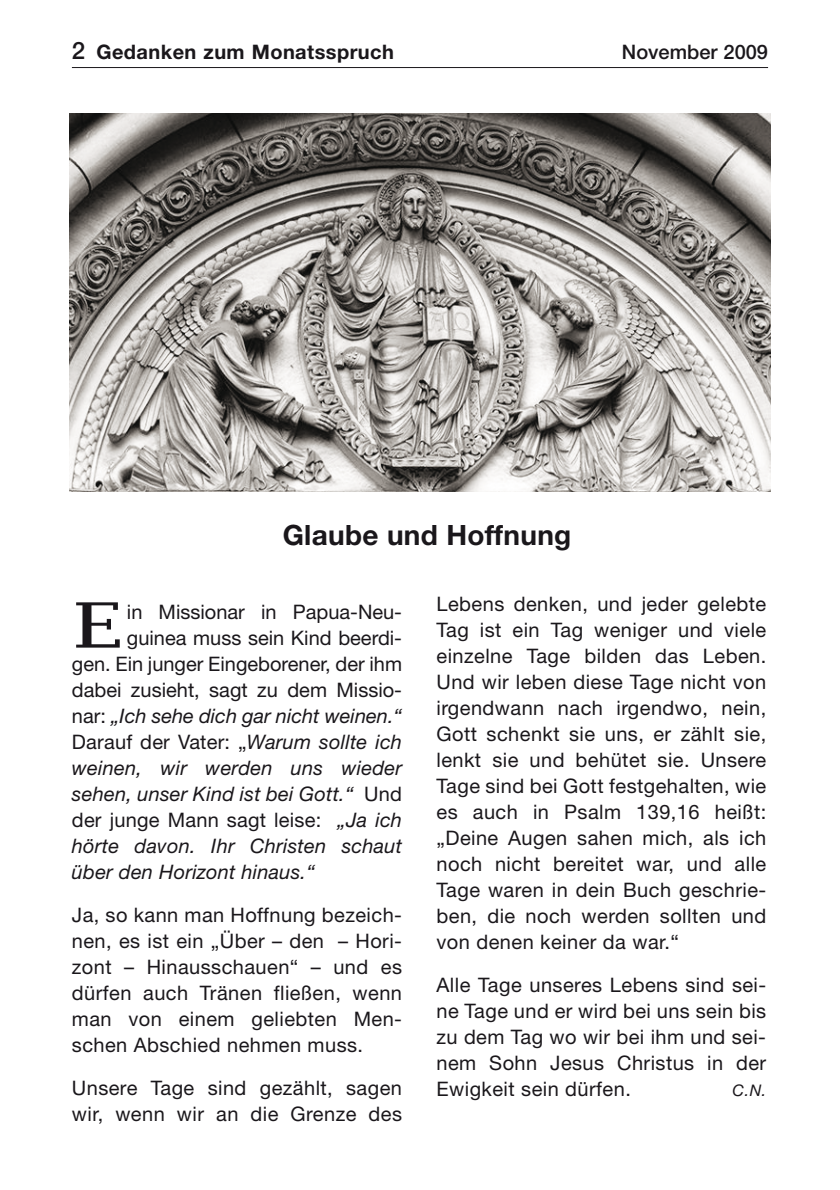
<style>
.page{position:relative;width:840px;height:1190px;background:#fff}
.page>*{position:absolute;margin:0;border:0;box-sizing:border-box;transform-origin:0 0}
.t1{font:700 28px "Helvetica Neue";letter-spacing:.01em;color:#1a171b}
.t2{font:20px/26px "Helvetica Neue";letter-spacing:.02em;color:#1a171b;text-align:justify}
.t3{font:italic 20px "Helvetica Neue";letter-spacing:.01em;color:#1a171b}
.t4{font:20px "Helvetica Neue";color:#1a171b}
.t5{font:700 20px "Helvetica Neue";letter-spacing:.02em;color:#1a171b}
.t6{font:500 20px "Helvetica Neue";color:#1a171b}
.t7{font:italic 16px "Helvetica Neue";color:#1a171b}
.s1{font-weight:500;font-size:24px}
.s2{font-style:normal}
.s3{font-style:italic}
</style>
<div class="page">
<svg style="left:76px;top:602px;width:44px;height:46px"></svg>
<hr style="left:72px;top:67px;width:696px;height:1px;background:#1a171b">
<img style="left:70px;top:113px;width:700px;height:379px">
<p class="t5" style="left:72px;top:44px;width:324px"><span class="s1">2</span> Gedanken zum Monatsspruch</p>
<p class="t6" style="left:622px;top:44px;width:148px">November 2009</p>
<h1 class="t1" style="left:283px;top:525px;width:290px">Glaube und Hoffnung</h1>
<p class="t4" style="left:127px;top:605px;width:277px">in Missionar in Papua-Neu-</p>
<p class="t4" style="left:127px;top:631px;width:277px">guinea muss sein Kind beerdi-</p>
<p class="t4" style="left:72px;top:657px;width:332px">gen. Ein junger Eingeborener, der ihm</p>
<p class="t4" style="left:72px;top:683px;width:332px">dabei zusieht, sagt zu dem Missio-</p>
<p class="t3" style="left:72px;top:709px;width:332px"><span class="s2">nar:</span> „Ich sehe dich gar nicht weinen.“</p>
<p class="t2" style="left:72px;top:731px;width:332px">Darauf der Vater: „<span class="s3">Warum sollte ich</span></p>
<p class="t3" style="left:72px;top:761px;width:332px">weinen, wir werden uns wieder</p>
<p class="t3" style="left:72px;top:787px;width:332px">sehen, unser Kind ist bei Gott.“ <span class="s2">Und</span></p>
<p class="t2" style="left:72px;top:809px;width:332px">der junge Mann sagt leise: <span class="s3">„Ja ich</span></p>
<p class="t3" style="left:72px;top:839px;width:332px">hörte davon. Ihr Christen schaut</p>
<p class="t3" style="left:72px;top:865px;width:244px">über den Horizont hinaus.“</p>
<p class="t2" style="left:72px;top:904px;width:332px">Ja, so kann man Hoffnung bezeich&shy;nen, es ist ein „Über – den – Hori&shy;zont – Hinausschauen“ – und es dürfen auch Tränen fließen, wenn man von einem geliebten Men&shy;schen Abschied nehmen muss.</p>
<p class="t2" style="left:72px;top:1077px;width:332px">Unsere Tage sind gezählt, sagen wir, wenn wir an die Grenze des</p>
<p class="t2" style="left:437px;top:593px;width:331px">Lebens denken, und jeder gelebte Tag ist ein Tag weniger und viele einzelne Tage bilden das Leben.<br>Und wir leben diese Tage nicht von irgendwann nach irgendwo, nein, Gott schenkt sie uns, er zählt sie, lenkt sie und behütet sie. Unsere Tage sind bei Gott festgehalten, wie es auch in Psalm 139,16 heißt: „Deine Augen sahen mich, als ich noch nicht bereitet war, und alle Tage waren in dein Buch geschrie&shy;ben, die noch werden sollten und von denen keiner da war.“</p>
<p class="t2" style="left:437px;top:974px;width:331px">Alle Tage unseres Lebens sind sei&shy;ne Tage und er wird bei uns sein bis zu dem Tag wo wir bei ihm und sei&shy;nem Sohn Jesus Christus in der Ewigkeit sein dürfen.</p>
<p class="t7" style="left:733px;top:1085px;width:35px">C.N.</p>
</div>
